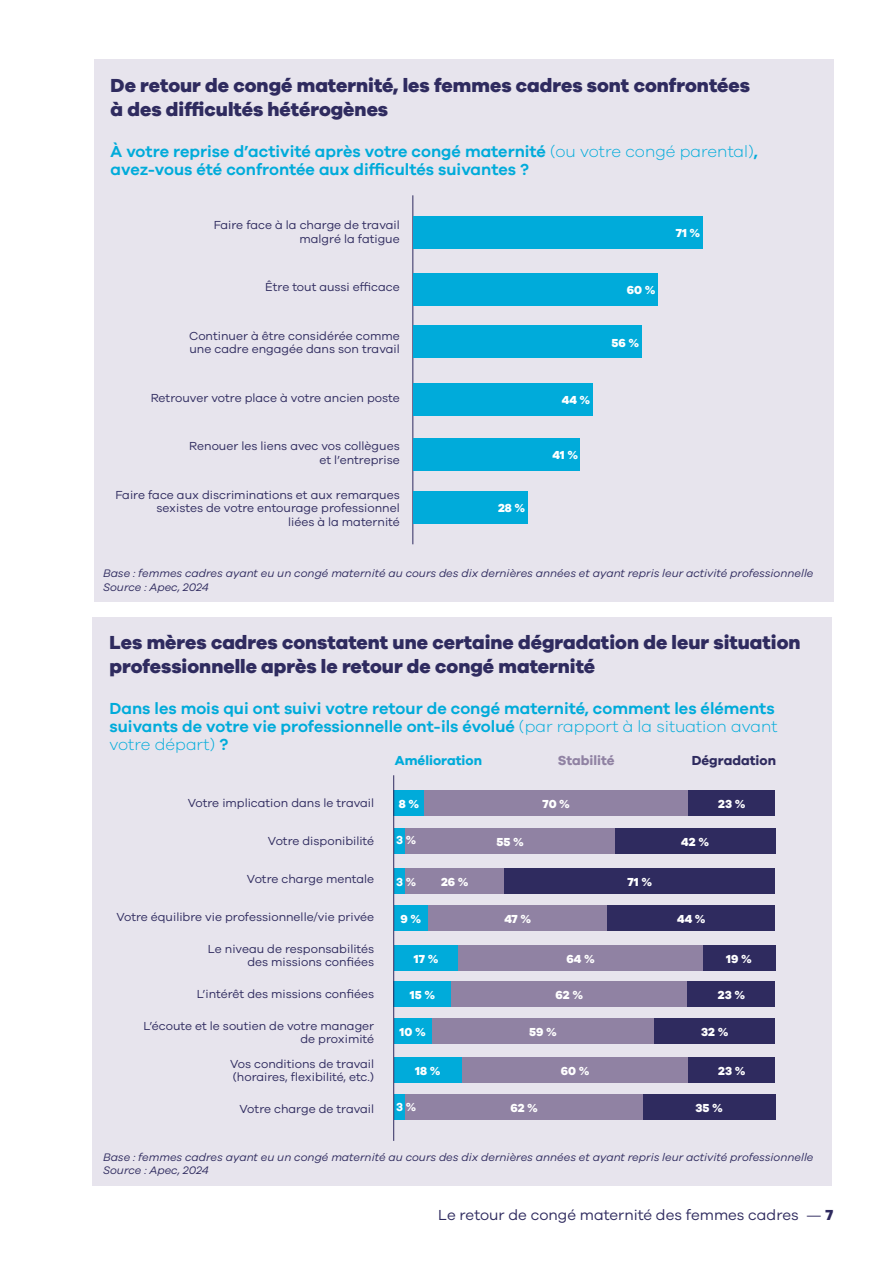
<style>
.page{position:relative;width:893px;height:1263px;background:#fff}
.page>*{position:absolute;margin:0;border:0;box-sizing:border-box;transform-origin:0 0}
.t1{font:800 19.5px/23.4px "Galano Grotesque";color:#2f2b5f}
.t2{font:600 16.5px/18px "Galano Grotesque";color:#00abda}
.t3{font:15px "Galano Grotesque";color:#2f2b5f}
.t4{font:700 13.5px "Galano Grotesque";color:#00abda}
.t5{font:700 13.5px "Galano Grotesque";color:#2f2b5f}
.t6{font:700 13.5px "Galano Grotesque";color:#9082a3}
.t7{font:12px/13.5px "Galano Grotesque";color:#2f2b5f;text-align:right}
.t8{font:800 12px "Galano Grotesque";color:#fff}
.t9{font:700 12px "Galano Grotesque";color:#fff}
.t10{font:italic 11.25px/13.5px "Galano Grotesque";color:#2f2b5f}
.s1{font-weight:300}
.s2{font-weight:800}
</style>
<div class="page">
<div style="left:94px;top:60px;width:739px;height:542px;background:#e7e4ed"></div>
<hr style="left:412px;top:195px;width:1px;height:349px;background:#2f2b5f">
<div style="left:413px;top:216px;width:289px;height:33px;background:#00abda"></div>
<div style="left:413px;top:273px;width:245px;height:32px;background:#00abda"></div>
<div style="left:413px;top:325px;width:228px;height:33px;background:#00abda"></div>
<div style="left:413px;top:383px;width:179px;height:32px;background:#00abda"></div>
<div style="left:413px;top:438px;width:167px;height:32px;background:#00abda"></div>
<div style="left:413px;top:491px;width:114px;height:33px;background:#00abda"></div>
<div style="left:92px;top:617px;width:740px;height:568px;background:#e7e4ed"></div>
<div style="left:394px;top:791px;width:30px;height:25px;background:#00abda"></div>
<div style="left:424px;top:791px;width:264px;height:25px;background:#9082a3"></div>
<div style="left:688px;top:791px;width:87px;height:25px;background:#2f2b5f"></div>
<div style="left:394px;top:828px;width:11px;height:26px;background:#00abda"></div>
<div style="left:405px;top:828px;width:210px;height:26px;background:#9082a3"></div>
<div style="left:615px;top:828px;width:160px;height:26px;background:#2f2b5f"></div>
<div style="left:394px;top:869px;width:11px;height:25px;background:#00abda"></div>
<div style="left:405px;top:869px;width:99px;height:25px;background:#9082a3"></div>
<div style="left:504px;top:869px;width:271px;height:25px;background:#2f2b5f"></div>
<div style="left:394px;top:905px;width:34px;height:26px;background:#00abda"></div>
<div style="left:428px;top:905px;width:179px;height:26px;background:#9082a3"></div>
<div style="left:607px;top:905px;width:168px;height:26px;background:#2f2b5f"></div>
<div style="left:394px;top:945px;width:65px;height:25px;background:#00abda"></div>
<div style="left:459px;top:945px;width:244px;height:25px;background:#9082a3"></div>
<div style="left:703px;top:945px;width:72px;height:25px;background:#2f2b5f"></div>
<div style="left:394px;top:981px;width:57px;height:26px;background:#00abda"></div>
<div style="left:451px;top:981px;width:237px;height:26px;background:#9082a3"></div>
<div style="left:688px;top:981px;width:87px;height:26px;background:#2f2b5f"></div>
<div style="left:394px;top:1018px;width:38px;height:25px;background:#00abda"></div>
<div style="left:432px;top:1018px;width:222px;height:25px;background:#9082a3"></div>
<div style="left:654px;top:1018px;width:121px;height:25px;background:#2f2b5f"></div>
<div style="left:394px;top:1058px;width:68px;height:25px;background:#00abda"></div>
<div style="left:462px;top:1058px;width:226px;height:25px;background:#9082a3"></div>
<div style="left:688px;top:1058px;width:87px;height:25px;background:#2f2b5f"></div>
<div style="left:394px;top:1094px;width:11px;height:26px;background:#00abda"></div>
<div style="left:405px;top:1094px;width:238px;height:26px;background:#9082a3"></div>
<div style="left:643px;top:1094px;width:132px;height:26px;background:#2f2b5f"></div>
<hr style="left:393px;top:775px;width:1px;height:366px;background:#2f2b5f">
<h1 class="t1" style="left:111px;top:73px;width:641px">De retour de congé maternité, les femmes cadres sont confrontées à des difficultés hétérogènes</h1>
<h2 class="t2" style="left:111px;top:142px;width:649px">À votre reprise d’activité après votre congé maternité <span class="s1">(ou votre congé parental)</span>, avez-vous été confrontée aux difficultés suivantes ?</h2>
<p class="t7" style="left:214px;top:218px;width:188px">Faire face à la charge de travail malgré la fatigue</p>
<p class="t7" style="left:265px;top:280px;width:136px">Être tout aussi efficace</p>
<p class="t7" style="left:189px;top:328px;width:212px;text-align:left">Continuer à être considérée comme une cadre engagée dans son travail</p>
<p class="t7" style="left:151px;top:390px;width:250px">Retrouver votre place à votre ancien poste</p>
<p class="t7" style="left:189px;top:439px;width:212px">Renouer les liens avec vos collègues et l’entreprise</p>
<p class="t7" style="left:115px;top:487px;width:286px">Faire face aux discriminations et aux remarques sexistes de votre entourage professionnel<br>liées à la maternité</p>
<p class="t8" style="left:498px;top:501px;width:29px">28 %</p>
<p class="t8" style="left:562px;top:392px;width:30px">44 %</p>
<p class="t8" style="left:552px;top:447px;width:27px">41 %</p>
<p class="t8" style="left:627px;top:282px;width:30px">60 %</p>
<p class="t8" style="left:612px;top:335px;width:29px">56 %</p>
<p class="t8" style="left:676px;top:226px;width:26px">71 %</p>
<p class="t10" style="left:103px;top:566px;width:712px">Base : femmes cadres ayant eu un congé maternité au cours des dix dernières années et ayant repris leur activité professionnelle<br>Source : Apec, 2024</p>
<h1 class="t1" style="left:109px;top:630px;width:693px">Les mères cadres constatent une certaine dégradation de leur situation professionnelle après le retour de congé maternité</h1>
<h2 class="t2" style="left:109px;top:699px;width:670px">Dans les mois qui ont suivi votre retour de congé maternité, comment les éléments suivants de votre vie professionnelle ont-ils évolué <span class="s1">(par rapport à la situation avant votre départ)</span> ?</h2>
<p class="t4" style="left:395px;top:752px;width:89px">Amélioration</p>
<p class="t6" style="left:558px;top:752px;width:58px">Stabilité</p>
<p class="t5" style="left:692px;top:752px;width:86px">Dégradation</p>
<p class="t7" style="left:188px;top:795px;width:188px">Votre implication dans le travail</p>
<p class="t7" style="left:268px;top:834px;width:108px">Votre disponibilité</p>
<p class="t7" style="left:247px;top:872px;width:129px">Votre charge mentale</p>
<p class="t7" style="left:116px;top:910px;width:259px">Votre équilibre vie professionnelle/vie privée</p>
<p class="t7" style="left:208px;top:942px;width:168px">Le niveau de responsabilités des missions confiées</p>
<p class="t7" style="left:197px;top:987px;width:179px">L’intérêt des missions confiées</p>
<p class="t7" style="left:144px;top:1018px;width:232px">L’écoute et le soutien de votre manager de proximité</p>
<p class="t7" style="left:230px;top:1057px;width:146px;text-align:left">Vos conditions de travail (horaires, flexibilité, etc.)</p>
<p class="t7" style="left:240px;top:1102px;width:136px">Votre charge de travail</p>
<p class="t10" style="left:103px;top:1150px;width:712px">Base : femmes cadres ayant eu un congé maternité au cours des dix dernières années et ayant repris leur activité professionnelle<br>Source : Apec, 2024</p>
<p class="t8" style="left:399px;top:796px;width:22px">8 %</p>
<p class="t8" style="left:542px;top:796px;width:29px">70 %</p>
<p class="t8" style="left:718px;top:796px;width:29px">23 %</p>
<p class="t8" style="left:496px;top:834px;width:29px">55 %</p>
<p class="t8" style="left:681px;top:834px;width:29px">42 %</p>
<p class="t8" style="left:441px;top:875px;width:29px">26 %</p>
<p class="t8" style="left:628px;top:875px;width:26px">71 %</p>
<p class="t8" style="left:401px;top:911px;width:22px">9 %</p>
<p class="t8" style="left:504px;top:911px;width:28px">47 %</p>
<p class="t8" style="left:677px;top:911px;width:30px">44 %</p>
<p class="t8" style="left:414px;top:951px;width:26px">17 %</p>
<p class="t8" style="left:567px;top:951px;width:30px">64 %</p>
<p class="t8" style="left:726px;top:951px;width:27px">19 %</p>
<p class="t8" style="left:410px;top:987px;width:27px">15 %</p>
<p class="t8" style="left:555px;top:987px;width:29px">62 %</p>
<p class="t8" style="left:718px;top:987px;width:29px">23 %</p>
<p class="t8" style="left:400px;top:1024px;width:28px">10 %</p>
<p class="t8" style="left:529px;top:1024px;width:29px">59 %</p>
<p class="t8" style="left:701px;top:1024px;width:29px">32 %</p>
<p class="t8" style="left:415px;top:1064px;width:27px">18 %</p>
<p class="t8" style="left:561px;top:1064px;width:30px">60 %</p>
<p class="t8" style="left:718px;top:1064px;width:29px">23 %</p>
<p class="t8" style="left:510px;top:1100px;width:29px">62 %</p>
<p class="t8" style="left:695px;top:1100px;width:29px">35 %</p>
<p class="t9" style="left:396px;top:833px;width:22px">3%</p>
<p class="t9" style="left:396px;top:874px;width:22px">3%</p>
<p class="t9" style="left:396px;top:1099px;width:22px">3%</p>
<p class="t3" style="left:438px;top:1205px;width:397px">Le retour de congé maternité des femmes cadres — <span class="s2">7</span></p>
</div>
